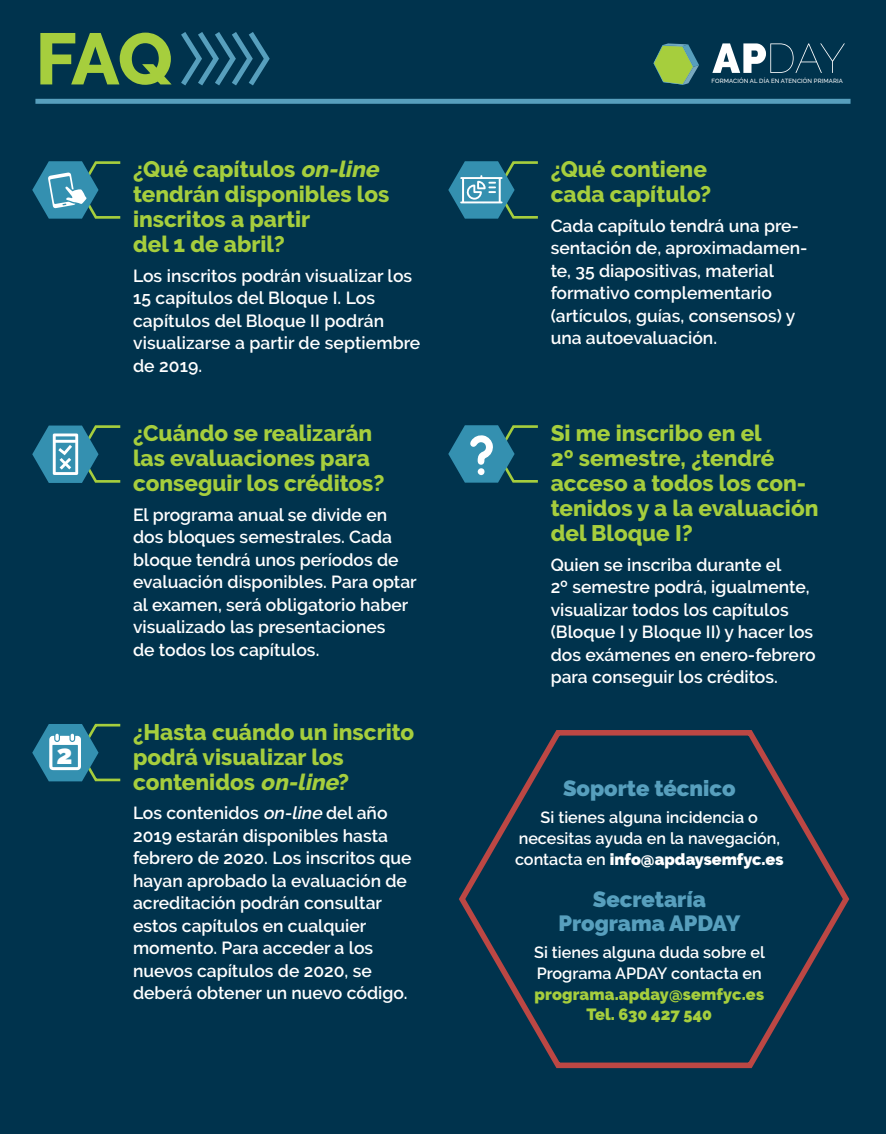
<style>
.page{position:relative;width:886px;height:1134px;background:#00334d}
.page>*{position:absolute;margin:0;border:0;box-sizing:border-box;transform-origin:0 0}
.t1{font:800 72.5px "Raleway";color:#a6ce3d}
.t2{font:900 26.88px "Raleway";color:#fff}
.t3{font:800 22.5px/25px "Raleway";color:#a6ce3d}
.t4{font:900 22px/23.1px "Raleway";color:#579fbd;text-align:center}
.t5{font:600 17.5px/22.5px "Raleway";color:#fff}
.t6{font:600 16.12px/20.9px "Raleway";color:#fff;text-align:center}
.t7{font:900 16.12px/20.9px "Raleway";letter-spacing:.01em;color:#a6ce3d;text-align:center}
.t8{font:500 6px "Raleway";letter-spacing:.02em;color:#fff}
.s1{font-style:italic}
.s2{font-weight:900}
</style>
<div class="page">
<svg style="left:181px;top:32px;width:89px;height:54px"></svg>
<svg style="left:712px;top:43px;width:133px;height:30px"></svg>
<svg style="left:653px;top:43px;width:46px;height:42px"></svg>
<div style="left:35px;top:99px;width:815px;height:5px;background:#579fbd"></div>
<svg style="left:459px;top:730px;width:391px;height:339px"></svg>
<svg style="left:448px;top:161px;width:90px;height:58px"></svg>
<svg style="left:32px;top:161px;width:89px;height:58px"></svg>
<svg style="left:32px;top:425px;width:89px;height:58px"></svg>
<svg style="left:32px;top:723px;width:89px;height:59px"></svg>
<svg style="left:448px;top:425px;width:90px;height:58px"></svg>
<div style="left:478px;top:468px;width:6px;height:7px;background:#fff;border-radius:50%"></div>
<h1 class="t1" style="left:35px;top:18px;width:139px">FAQ</h1>
<p class="t3" style="left:133px;top:157px;width:258px">¿Qué capítulos <span class="s1">on-line </span>tendrán disponibles los inscritos a partir<br>del 1 de abril?</p>
<p class="t5" style="left:133px;top:264px;width:289px">Los inscritos podrán visualizar los<br>15 capítulos del Bloque I. Los capítulos del Bloque II podrán visualizarse a partir de septiembre de 2019.</p>
<h2 class="t2" style="left:57px;top:739px;width:18px">2</h2>
<p class="t3" style="left:133px;top:421px;width:253px">¿Cuándo se realizarán las evaluaciones para conseguir los créditos?</p>
<p class="t5" style="left:133px;top:503px;width:285px">El programa anual se divide en dos bloques semestrales. Cada bloque tendrá unos períodos de evaluación disponibles. Para optar al examen, será obligatorio haber visualizado las presentaciones<br>de todos los capítulos.</p>
<p class="t3" style="left:133px;top:719px;width:283px">¿Hasta cuándo un inscrito podrá visualizar los contenidos <span class="s1">on-line</span>?</p>
<p class="t5" style="left:133px;top:802px;width:280px">Los contenidos <span class="s1">on-line</span> del año<br>2019 estarán disponibles hasta febrero de 2020. Los inscritos que hayan aprobado la evaluación de acreditación podrán consultar estos capítulos en cualquier momento. Para acceder a los nuevos capítulos de 2020, se deberá obtener un nuevo código.</p>
<p class="t8" style="left:712px;top:78px;width:133px">FORMACIÓN AL DÍA EN ATENCIÓN PRIMARIA</p>
<p class="t3" style="left:551px;top:157px;width:162px">¿Qué contiene cada capítulo?</p>
<p class="t5" style="left:551px;top:214px;width:258px">Cada capítulo tendrá una pre&shy;sentación de, aproximadamen&shy;te, 35 diapositivas, material formativo complementario (artículos, guías, consensos) y una autoevaluación.</p>
<p class="t3" style="left:551px;top:421px;width:269px">Si me inscribo en el<br>2º semestre, ¿tendré acceso a todos los con&shy;tenidos y a la evaluación del Bloque I?</p>
<p class="t5" style="left:551px;top:553px;width:266px">Quien se inscriba durante el<br>2º semestre podrá, igualmente, visualizar todos los capítulos (Bloque I y Bloque II) y hacer los dos exámenes en enero-febrero para conseguir los créditos.</p>
<p class="t4" style="left:563px;top:776px;width:174px">Soporte técnico</p>
<p class="t6" style="left:515px;top:807px;width:270px">Si tienes alguna incidencia o necesitas ayuda en la navegación, contacta en <span class="s2">info@apdaysemfyc.es</span></p>
<p class="t4" style="left:558px;top:888px;width:183px">Secretaría<br>Programa APDAY</p>
<p class="t6" style="left:534px;top:942px;width:232px;text-align:left">Si tienes alguna duda sobre el<br>Programa APDAY contacta en</p>
<p class="t7" style="left:534px;top:983px;width:231px">programa.apday@semfyc.es<br>Tel. 630 427 540</p>
</div>
